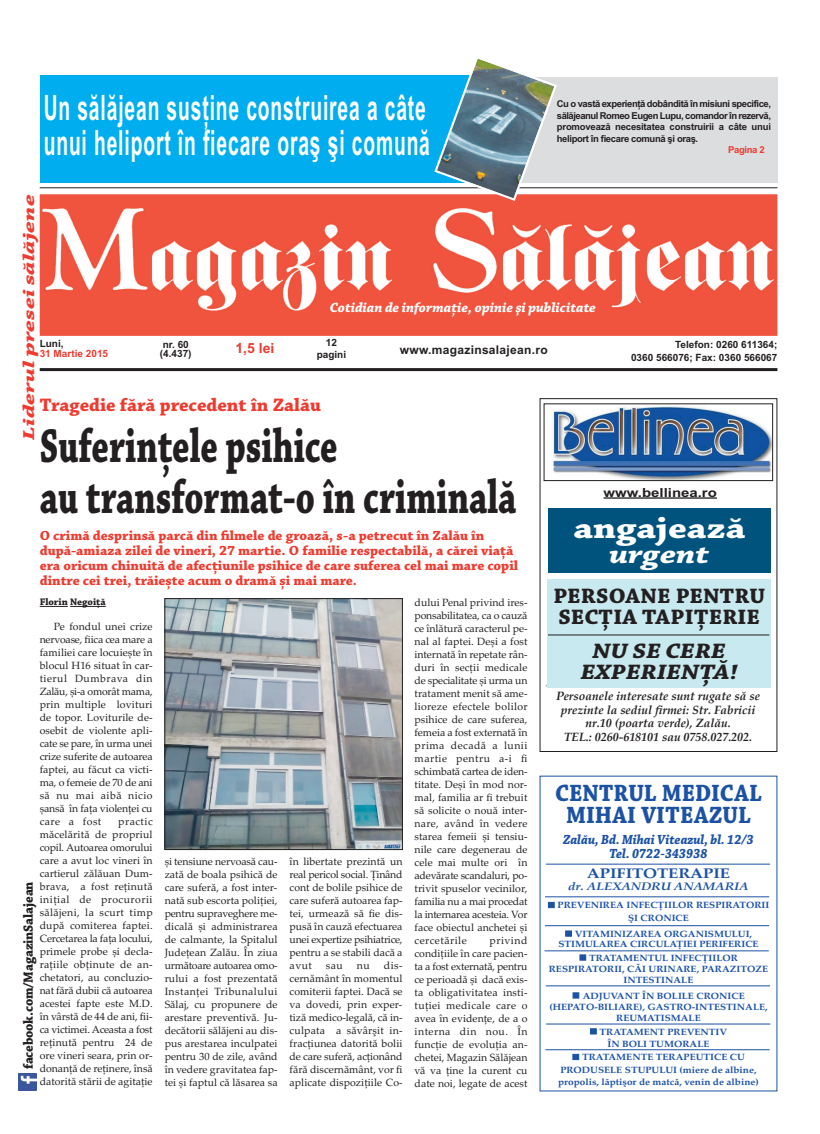
<style>
.page{position:relative;width:820px;height:1134px;background:#fff}
.page>*{position:absolute;margin:0;border:0;box-sizing:border-box;transform-origin:0 0}
.t1{font:700 50px/51px "Chaparral Pro";color:#231f20;scale:.7 1}
.t2{font:700 35px/35px "Arial";letter-spacing:.045em;color:#fff;scale:.55 1}
.t3{font:700 30.9px "Chaparral Pro";color:#fff;scale:1.22 1}
.t4{font:italic 700 27.7px "Chaparral Pro";color:#fff;scale:1.22 1}
.t5{font:700 24.9px/22.9px "Chaparral Pro";letter-spacing:.005em;color:#1c52a4;text-align:center;scale:.92 1}
.t6{font:700 22px/21px "Chaparral Pro";letter-spacing:.005em;color:#231f20;scale:1.05 1}
.t7{font:italic 700 22px/21px "Chaparral Pro";letter-spacing:.005em;color:#231f20;text-align:center;scale:1.15 1}
.t8{font:700 19px "Chaparral Pro";color:#ee3a2f}
.t9{font:italic 700 16.6px "Chaparral Pro";color:#ee3a2f;scale:1.5 1}
.t10{font:italic 700 14.1px "Chaparral Pro";color:#fff}
.t11{font:700 14px/15px "Chaparral Pro";color:#ee3a2f}
.t12{font:700 14px "Chaparral Pro";letter-spacing:-.01em;color:#231f20;scale:.95 1}
.t13{font:700 14px "Arial";color:#ee3a2f}
.t14{font:italic 700 13.9px/13.2px "Chaparral Pro";color:#1c52a4;text-align:center;scale:.92 1}
.t15{font:700 13.9px "Palatino Linotype";letter-spacing:-.01em;color:#1c52a4;scale:1.21 1}
.t16{font:700 12.6px "Arial";color:#231f20;scale:1.19 1}
.t17{font:italic 700 12px/13.9px "Palatino Linotype";color:#231f20;text-align:center}
.t18{font:700 12px "Arial";letter-spacing:.025em;color:#231f20}
.t19{font:italic 700 10.9px "Palatino Linotype";letter-spacing:-.01em;color:#1c52a4;scale:1.21 1}
.t20{font:10.5px/13px "Palatino Linotype";color:#231f20;text-align:justify}
.t21{font:700 10px/12.5px "Arial";color:#231f20;text-align:right}
.t22{font:700 10px "Chaparral Pro";color:#231f20}
.t23{font:700 10px "Arial";color:#ee3a2f}
.t24{font:700 9.5px/11.5px "Arial";letter-spacing:-.04em;color:#231f20;text-align:justify}
.t25{font:700 9.5px "Arial";letter-spacing:-.04em;color:#ee3a2f}
.t26{font:700 9.1px/12.3px "Palatino Linotype";color:#1c52a4;scale:1.1 1}
</style>
<div class="page">
<hr style="left:545px;top:864px;width:224px;height:1px;background:#1c52a4">
<hr style="left:544px;top:896px;width:224px;height:1px;background:#1c52a4">
<hr style="left:544px;top:925px;width:224px;height:1px;background:#1c52a4">
<hr style="left:544px;top:950px;width:224px;height:1px;background:#1c52a4">
<hr style="left:545px;top:985px;width:224px;height:1px;background:#1c52a4">
<hr style="left:546px;top:1023px;width:224px;height:1px;background:#1c52a4">
<hr style="left:545px;top:1049px;width:224px;height:1px;background:#1c52a4">
<hr style="left:40px;top:368px;width:737px;height:3px;background:#231f20">
<div style="left:40px;top:194px;width:737px;height:142px;background:#f0543e"></div>
<img style="left:43px;top:208px;width:730px;height:102px">
<img style="left:19px;top:1073px;width:17px;height:18px">
<hr style="left:40px;top:187px;width:737px;height:1px;background:#231f20">
<div style="left:40px;top:75px;width:472px;height:108px;background:#00aeef"></div>
<div style="left:500px;top:77px;width:277px;height:105px;background:#dcdddf"></div>
<svg style="left:433px;top:58px;width:125px;height:144px"></svg>
<svg style="left:40px;top:606px;width:28px;height:1px"></svg>
<hr style="left:70px;top:606px;width:36px;height:1px;background:#231f20">
<img style="left:167px;top:600px;width:233px;height:248px">
<div style="left:165px;top:598px;width:237px;height:252px;border:1px solid #231f20"></div>
<div style="left:539px;top:398px;width:238px;height:354px;border:1px solid #231f20"></div>
<div style="left:548px;top:508px;width:222px;height:65px;background:#00537c"></div>
<img style="left:550px;top:406px;width:220px;height:73px">
<div style="left:543px;top:403px;width:229px;height:78px;border:1px solid #231f20"></div>
<hr style="left:603px;top:497px;width:113px;height:2px;background:#231f20">
<hr style="left:545px;top:685px;width:222px;height:2px;background:#bcbdc0">
<div style="left:547px;top:579px;width:223px;height:109px;background:#c8e9f0"></div>
<hr style="left:548px;top:634px;width:221px;height:1px;background:#231f20">
<h2 class="t2" style="left:44px;top:94px;width:703px">Un sălăjean susţine construirea a câte unui heliport în fiecare oraş şi comună</h2>
<p class="t24" style="left:556px;top:99px;width:215px">Cu o vastă experienţă dobândită în misiuni specifice, sălăjeanul Romeo Eugen Lupu, comandor în rezervă, promovează necesitatea construirii a câte unui heliport în fiecare comună şi oraş.</p>
<p class="t25" style="left:727px;top:146px;width:38px">Pagina 2</p>
<h3 class="t9" style="left:22px;top:440px;width:165px;rotate:-90deg">Liderul presei sălăjene</h3>
<h3 class="t10" style="left:329px;top:302px;width:268px">Cotidian de informaţie, opinie şi publicitate</h3>
<p class="t21" style="left:316px;top:338px;width:31px;line-height:12px;text-align:center">12 pagini</p>
<p class="t21" style="left:40px;top:338px;width:25px">Luni,</p>
<p class="t23" style="left:40px;top:350px;width:70px">31 Martie 2015</p>
<p class="t21" style="left:160px;top:341px;width:33px;line-height:9px;text-align:left">nr. 60 (4.437)</p>
<h3 class="t13" style="left:235px;top:343px;width:40px">1,5 lei</h3>
<p class="t18" style="left:399px;top:346px;width:149px">www.magazinsalajean.ro</p>
<p class="t21" style="left:630px;top:339px;width:148px">Telefon: 0260 611364;<br>0360 566076; Fax: 0360 566067</p>
<h3 class="t8" style="left:40px;top:398px;width:282px">Tragedie fără precedent în Zalău</h3>
<h1 class="t1" style="left:40px;top:426px;width:682px">Suferințele psihice<br>au transformat-o în criminală</h1>
<p class="t11" style="left:40px;top:529px;width:479px">O crimă desprinsă parcă din filmele de groază, s-a petrecut în Zalău în după-amiaza zilei de vineri, 27 martie. O familie respectabilă, a cărei viață era oricum chinuită de afecțiunile psihice de care suferea cel mai mare copil dintre cei trei, trăiește acum o dramă și mai mare.</p>
<p class="t22" style="left:40px;top:598px;width:67px">Florin Negoiță</p>
<p class="t20" style="left:40px;top:621px;width:114px;text-indent:14px">Pe fondul unei crize nervoase, fiica cea mare a familiei care locuiește în blocul H16 situat în car&shy;tierul Dumbrava din Zalău, și-a omorât mama, prin multiple lovituri de topor. Loviturile de&shy;osebit de violente apli&shy;cate se pare, în urma unei crize suferite de autoarea faptei, au făcut ca victi&shy;ma, o femeie de 70 de ani să nu mai aibă nicio șansă în faţa violenţei cu care a fost</p>
<p class="t16" style="left:603px;top:488px;width:97px">www.bellinea.ro</p>
<h3 class="t3" style="left:573px;top:516px;width:142px">angajează</h3>
<h3 class="t4" style="left:609px;top:543px;width:83px">urgent</h3>
<h3 class="t6" style="left:553px;top:587px;width:203px">PERSOANE PENTRU<br>SECŢIA TAPIŢERIE</h3>
<h3 class="t7" style="left:580px;top:642px;width:138px">NU SE CERE<br>EXPERIENŢĂ!</h3>
<p class="t20" style="left:414px;top:597px;width:114px">dului Penal privind ires&shy;ponsabilitatea, ca o cauză ce înlătură caracterul pe&shy;nal al faptei. Deși a fost internată în repetate rân&shy;duri în secţii medicale de specialitate și urma un tratament menit să ame&shy;lioreze efectele bolilor psihice de care suferea, femeia a fost externată în prima decadă a lunii martie pentru a-i fi schimbată cartea de iden&shy;titate. Deși în mod nor&shy;mal, familia ar fi trebuit să solicite o nouă inter&shy;nare, având în vedere starea femeii și tensiu&shy;nile care degenerau de cele mai multe ori în adevărate scandaluri, po&shy;trivit spuselor vecinilor, familia nu a mai procedat la internarea acesteia. Vor face obiectul anchetei și cercetările</p>
<p class="t17" style="left:556px;top:690px;width:205px">Persoanele interesate sunt rugate să se prezinte la sediul firmei: Str. Fabricii nr.10 (poarta verde), Zalău.<br>TEL.: 0260-618101 sau 0758.027.202.</p>
<h3 class="t5" style="left:555px;top:783px;width:226px">CENTRUL MEDICAL<br>MIHAI VITEAZUL</h3>
<h3 class="t14" style="left:563px;top:835px;width:209px">Zalău, Bd. Mihai Viteazul, bl. 12/3<br>Tel. 0722-343938</h3>
<h3 class="t15" style="left:586px;top:865px;width:120px">APIFITOTERAPIE</h3>
<p class="t19" style="left:568px;top:882px;width:150px">dr. ALEXANDRU ANAMARIA</p>
<p class="t26" style="left:628px;top:899px;width:130px;text-indent:-70px">PREVENIREA INFECŢIILOR RESPIRATORII<br>ŞI CRONICE</p>
<p class="t26" style="left:558px;top:929px;width:183px;line-height:10px;text-indent:16px">VITAMINIZAREA ORGANISMULUI,<br>STIMULAREA CIRCULAŢIEI PERIFERICE</p>
<p class="t26" style="left:589px;top:951px;width:137px">TRATAMENTUL INFECŢIILOR</p>
<p class="t26" style="left:548px;top:963px;width:201px">RESPIRATORII, CĂI URINARE, PARAZITOZE</p>
<p class="t26" style="left:623px;top:974px;width:65px">INTESTINALE</p>
<p class="t26" style="left:582px;top:989px;width:149px">ADJUVANT ÎN BOLILE CRONICE</p>
<p class="t26" style="left:549px;top:1000px;width:200px">(HEPATO-BILIARE), GASTRO-INTESTINALE,</p>
<p class="t26" style="left:616px;top:1011px;width:78px">REUMATISMALE</p>
<p class="t26" style="left:607px;top:1025px;width:110px;text-indent:-8px">TRATAMENT PREVENTIV<br>ÎN BOLI TUMORALE</p>
<p class="t26" style="left:558px;top:1051px;width:184px;text-indent:24px">TRATAMENTE TERAPEUTICE CU<br>PRODUSELE STUPULUI (miere de albine, propolis, lăptişor de matcă, venin de albine)</p>
<p class="t20" style="left:40px;top:816px;width:114px;text-indent:78px">practic măcelărită de propriul copil. Autoarea omorului care a avut loc vineri în cartierul zălăuan Dum&shy;brava, a fost reţinută iniţial de procurorii sălăjeni, la scurt timp după comiterea faptei.<br>Cercetarea la faţa locului, primele probe și decla&shy;raţiile obţinute de an&shy;chetatori, au concluzio&shy;nat fără dubii că autoarea acestei fapte este M.D. în vârstă de 44 de ani, fii&shy;ca victimei. Aceasta a fost reţinută pentru 24 de ore vineri seara, prin or&shy;donanţă de reţinere, însă datorită stării de agitaţie</p>
<p class="t20" style="left:165px;top:856px;width:114px">și tensiune nervoasă cau&shy;zată de boala psihică de care suferă, a fost inter&shy;nată sub escorta poliţiei, pentru supraveghere me&shy;dicală și administrarea de calmante, la Spitalul Judeţean Zalău. În ziua următoare autoarea omo&shy;rului a fost prezentată Instanţei Tribunalului Sălaj, cu propunere de arestare preventivă. Ju&shy;decătorii sălăjeni au dis&shy;pus arestarea inculpatei pentru 30 de zile, având în vedere gravitatea fap&shy;tei și faptul că lăsarea sa</p>
<p class="t20" style="left:289px;top:856px;width:114px">în libertate prezintă un real pericol social. Ţinând cont de bolile psihice de care suferă autoarea fap&shy;tei, urmează să fie dis&shy;pusă în cauză efectuarea unei expertize psihiatrice, pentru a se stabili dacă a avut</p>
<h3 class="t12" style="left:23px;top:1069px;width:199px;rotate:-90deg">facebook.com/MagazinSalajean</h3>
<p class="t20" style="left:414px;top:935px;width:114px;text-indent:75px">privind condiţiile în care pacien&shy;ta a fost externată, pentru ce perioadă și dacă exis&shy;ta obligativitatea insti&shy;tuţiei medicale care o avea în evidenţe, de a o interna din nou. În funcţie de evoluţia an&shy;chetei, Magazin Sălăjean vă va ţine la curent cu date noi, legate de acest</p>
<p class="t20" style="left:289px;top:960px;width:114px;text-indent:94px">dis&shy;cernământ în momentul comiterii faptei. Dacă se va dovedi, prin exper&shy;tiză medico-legală, că in&shy;culpata a săvârşit in&shy;fracţiunea datorită bolii de care suferă, acţionând fără discernământ, vor fi aplicate dispoziţiile Co-</p>
<p class="t20" style="left:326px;top:960px;width:18px">sau</p>
<p class="t20" style="left:357px;top:960px;width:14px">nu</p>
</div>
